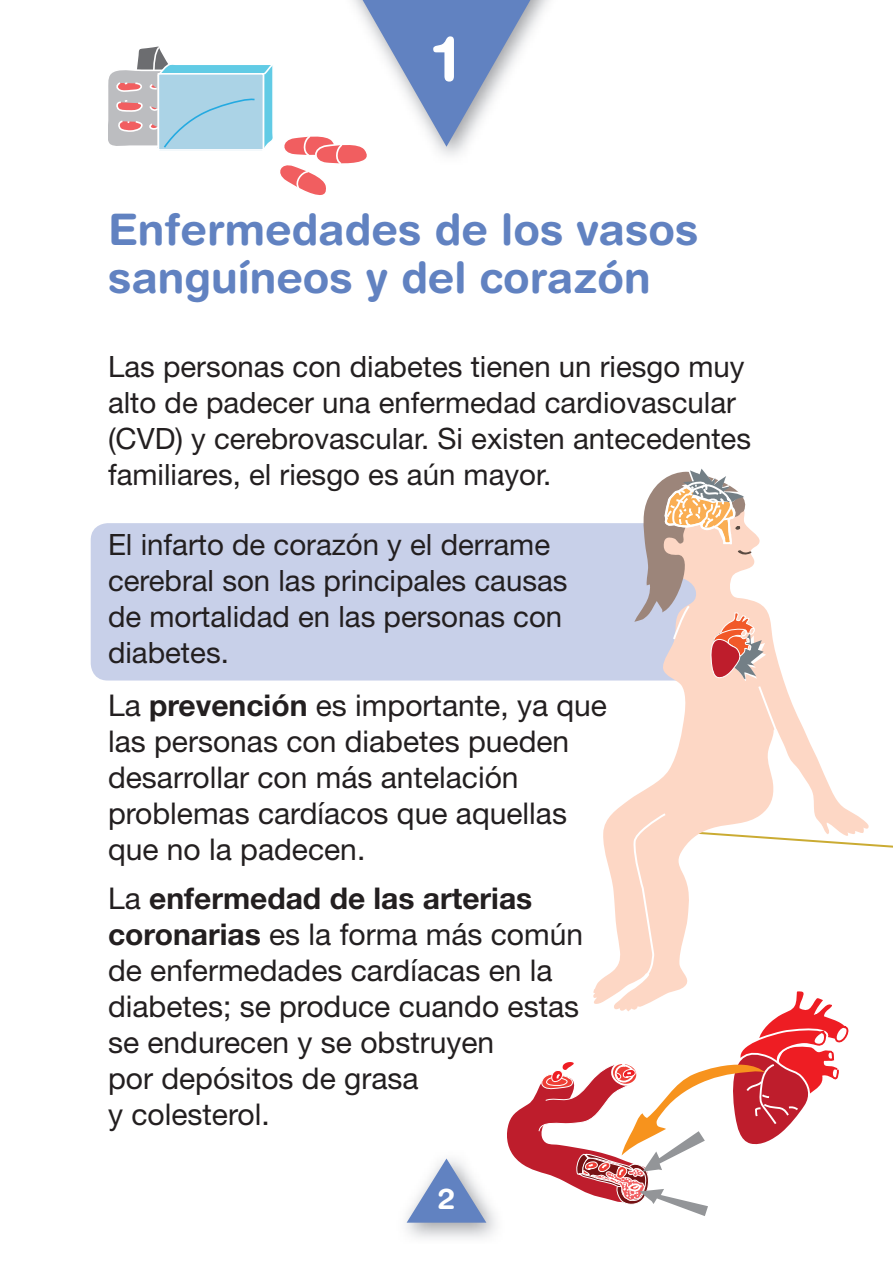
<style>
.page{position:relative;width:893px;height:1276px;background:#fff}
.page>*{position:absolute;margin:0;border:0;box-sizing:border-box;transform-origin:0 0}
.t1{font:700 62.4px "Helvetica Rounded LT Std";color:#fff}
.t2{font:700 43.5px/48px "Helvetica Rounded LT Std";color:#6182c1}
.t3{font:30px/36px "Helvetica Neue LT Std";color:#231f20}
.t4{font:29.4px/36px "Helvetica Neue LT Std";color:#231f20}
.t5{font:700 28.8px "Helvetica Rounded LT Std";color:#fff}
.s1{font-weight:700}
</style>
<div class="page">
<div style="left:91px;top:523px;width:636px;height:157px;background:#c8d0e9;border-radius:17px"></div>
<svg style="left:407px;top:1158px;width:79px;height:64px"></svg>
<svg style="left:589px;top:663px;width:260px;height:325px"></svg>
<svg style="left:631px;top:811px;width:262px;height:167px"></svg>
<svg style="left:634px;top:468px;width:144px;height:265px"></svg>
<svg style="left:108px;top:0;width:438px;height:195px"></svg>
<svg style="left:507px;top:988px;width:342px;height:228px"></svg>
<h1 class="t1" style="left:434px;top:21px;width:27px">1</h1>
<h2 class="t2" style="left:108px;top:204px;width:592px">Enfermedades de los vasos sanguíneos y del corazón</h2>
<p class="t4" style="left:108px;top:348px;width:645px">Las personas con diabetes tienen un riesgo muy alto de padecer una enfermedad cardiovascular (CVD) y cerebrovascular. Si existen antecedentes familiares, el riesgo es aún mayor.</p>
<p class="t4" style="left:108px;top:526px;width:461px">El infarto de corazón y el derrame cerebral son las principales causas de mortalidad en las personas con diabetes.</p>
<p class="t3" style="left:108px;top:686px;width:501px">La <span class="s1">prevención</span> es importante, ya que las personas con diabetes pueden desarrollar con más antelación problemas cardíacos que aquellas que no la padecen.</p>
<p class="t3" style="left:108px;top:879px;width:477px">La <span class="s1">enfermedad de las arterias coronarias</span> es la forma más común de enfermedades cardíacas en la diabetes; se produce cuando estas se endurecen y se obstruyen<br>por depósitos de grasa<br>y colesterol.</p>
<p class="t5" style="left:438px;top:1181px;width:19px">2</p>
</div>
